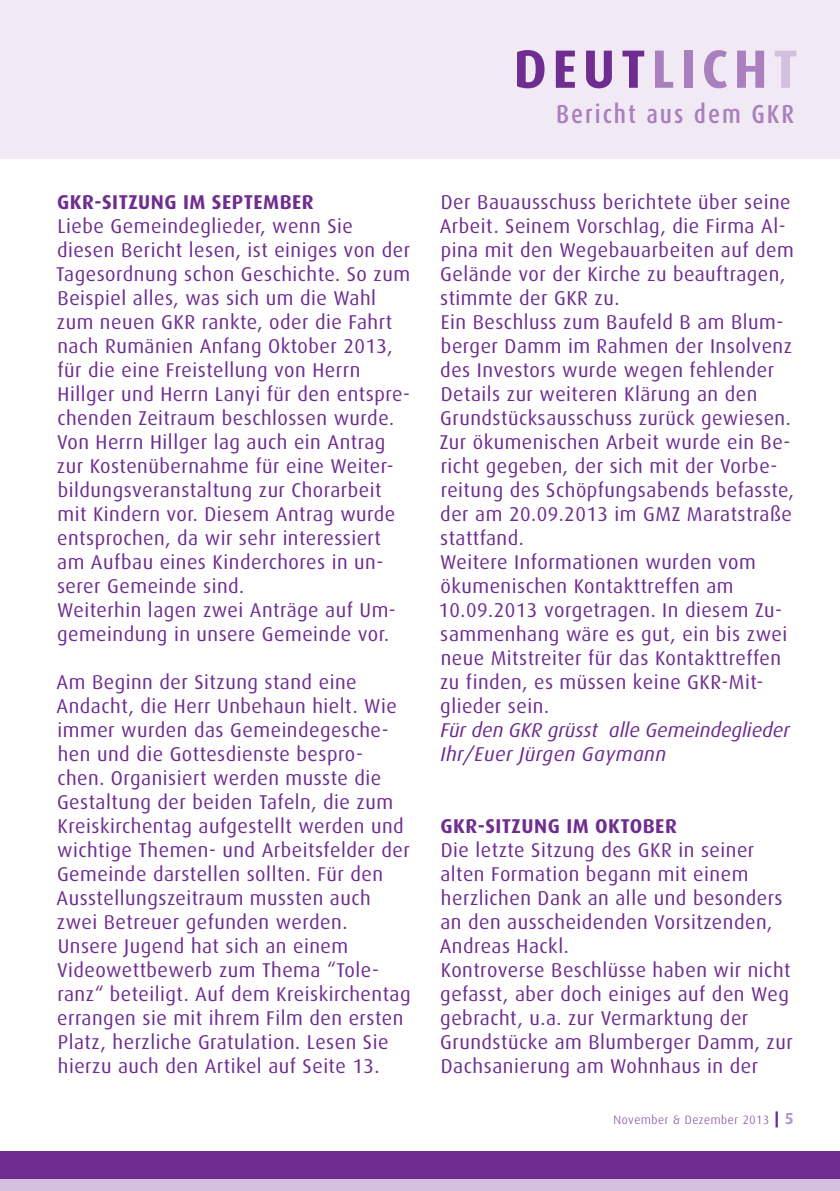
<style>
.page{position:relative;width:840px;height:1191px;background:#fff}
.page>*{position:absolute;margin:0;border:0;box-sizing:border-box;transform-origin:0 0}
.t1{font:700 54px "Dax";letter-spacing:.1em;color:#a980bd}
.t2{font:700 54px "Dax";color:#6f2c91}
.t3{font:500 26px "Dax Condensed";letter-spacing:.075em;color:#a980bd}
.t4{font:20px/24px "Dax";letter-spacing:.025em;color:#6f2c91}
.t5{font:italic 20px/24px "Dax";color:#6f2c91}
.t6{font:700 20px "Dax";letter-spacing:.025em;color:#6f2c91}
.t7{font:300 12px "Dax";letter-spacing:.05em;color:#6f2c91}
.s1{color:#6f2c91}
.s2{color:#d4c0de}
.s3{font-weight:800;font-size:16px}
.s4{font-weight:700;font-size:16px;color:#b795c8}
</style>
<div class="page">
<div style="left:0;top:0;width:839px;height:159px;background:#f1eaf4"></div>
<div style="left:0;top:1151px;width:839px;height:40px;background:#6f2c91"></div>
<div style="left:0;top:1179px;width:839px;height:12px;background:#d4c0de"></div>
<h1 class="t2" style="left:57px;top:39px;width:245px">D</h1>
<h1 class="t1" style="left:552px;top:39px;width:247px"><span class="s1">EUT</span>LICH<span class="s2">T</span></h1>
<h2 class="t3" style="left:556px;top:99px;width:239px">Bericht aus dem GKR</h2>
<p class="t6" style="left:57px;top:190px;width:258px">GKR-SITZUNG IM SEPTEMBER</p>
<p class="t4" style="left:56px;top:214px;width:355px">Liebe Gemeindeglieder, wenn Sie diesen Bericht lesen, ist einiges von der<br>Tagesordnung schon Geschichte. So zum<br>Beispiel alles, was sich um die Wahl zum neuen GKR</p>
<p class="t4" style="left:57px;top:310px;width:354px;text-indent:145px">rankte, oder die Fahrt nach Rumänien Anfang Oktober 2013, für die eine Freistellung von Herrn Hillger und Herrn Lanyi für den entspre&shy;chenden Zeitraum beschlossen wurde.<br>Von Herrn Hillger lag auch ein Antrag zur Kostenübernahme für eine Weiter&shy;bildungsveranstaltung zur Chorarbeit mit Kindern vor. Diesem Antrag wurde entsprochen, da wir sehr interessiert am Aufbau eines Kinderchores in un&shy;serer Gemeinde sind.<br>Weiterhin lagen zwei Anträge auf Um&shy;gemeindung in unsere Gemeinde vor.</p>
<p class="t4" style="left:56px;top:670px;width:355px">Am Beginn der Sitzung stand eine Andacht, die Herr Unbehaun hielt. Wie immer wurden das Gemeindegesche&shy;hen und die Gottesdienste bespro&shy;chen. Organisiert werden musste die Gestaltung der beiden Tafeln, die zum Kreiskirchentag aufgestellt werden und wichtige Themen- und Arbeitsfelder der Gemeinde darstellen sollten. Für den Ausstellungszeitraum mussten auch zwei Betreuer gefunden werden.<br>Unsere Jugend hat sich an einem Videowettbewerb zum Thema “Tole&shy;ranz“ beteiligt. Auf dem Kreiskirchentag errangen sie mit ihrem Film den ersten Platz, herzliche Gratulation. Lesen Sie hierzu auch den Artikel auf Seite 13.</p>
<p class="t4" style="left:439px;top:190px;width:355px">Der Bauausschuss berichtete über seine Arbeit. Seinem Vorschlag, die Firma Al&shy;pina mit den Wegebauarbeiten auf dem Gelände vor der Kirche zu beauftragen, stimmte der GKR</p>
<p class="t4" style="left:439px;top:286px;width:355px;text-indent:155px">zu.<br>Ein Beschluss zum Baufeld B am Blum&shy;berger Damm im Rahmen der I nsolvenz des I nvestors wurde wegen fehlender<br>Details zur weiteren Klärung an den<br>Grundstücksausschuss zurück gewiesen.<br>Zur ökumenischen Arbeit wurde ein Be&shy;richt gegeben, der sich mit der Vorbe&shy;reitung des Schöpfungsabends befasste, der am 20.09.2013 im GMZ</p>
<p class="t4" style="left:686px;top:502px;width:107px">Maratstraße</p>
<p class="t4" style="left:438px;top:526px;width:350px">stattfand.<br>Weitere I nformationen wurden vom ökumenischen Kontakttreffen am<br>10.09.2013 vorgetragen. I n diesem Zu&shy;sammenhang wäre es gut, ein bis zwei neue Mitstreiter für das Kontakttreffen zu finden, es müssen keine GKR-Mit&shy;glieder sein.</p>
<p class="t5" style="left:440px;top:718px;width:351px">Für den GKR grüsst alle Gemeindeglieder<br>Ihr/Euer Jürgen Gaymann</p>
<p class="t6" style="left:440px;top:814px;width:238px">GKR-SITZUNG IM OKTOBER</p>
<p class="t4" style="left:440px;top:838px;width:209px">Die letzte Sitzung des GKR</p>
<p class="t4" style="left:439px;top:838px;width:354px;text-indent:238px">in seiner alten Formation begann mit einem herzlichen Dank an alle und besonders an den ausscheidenden Vorsitzenden,<br>Andreas Hackl.<br>Kontroverse Beschlüsse haben wir nicht gefasst, aber doch einiges auf den Weg gebracht, u.a. zur Vermarktung der<br>Grundstücke am Blumberger Damm, zur<br>Dachsanierung am Wohnhaus in der</p>
<p class="t7" style="left:613px;top:1113px;width:182px">November &amp; Dezember 2013 <span class="s3">|</span> <span class="s4">5</span></p>
</div>
